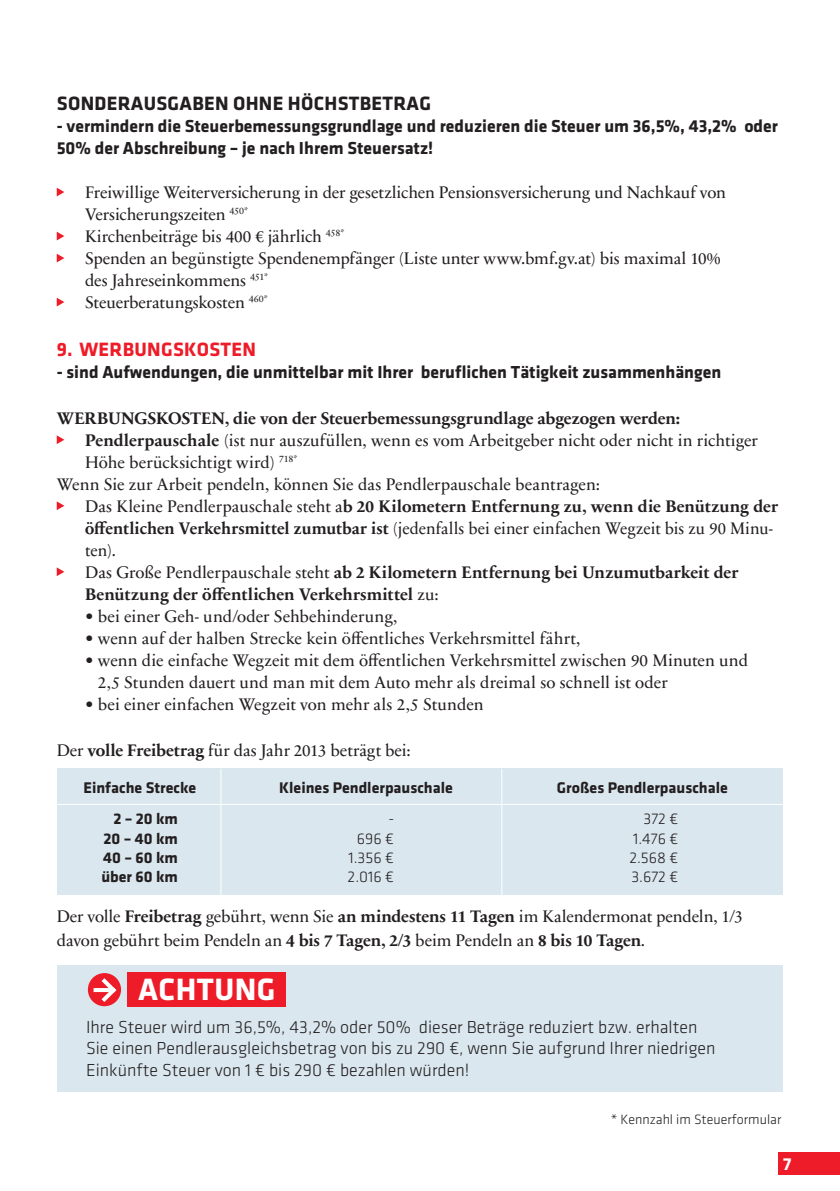
<style>
.page{position:relative;width:840px;height:1191px;background:#fff}
.page>*{position:absolute;margin:0;border:0;box-sizing:border-box;transform-origin:0 0}
.t1{font:700 32px "Klavika";letter-spacing:.015em;color:#fff}
.t2{font:700 20px "Klavika";letter-spacing:.015em;color:#231f20}
.t3{font:700 20px "Klavika";letter-spacing:.015em;color:#ee1c28}
.t4{font:700 18px/22px "Klavika";color:#231f20}
.t5{font:300 18px/21.6px "Klavika";color:#231f20}
.t6{font:700 18px "Klavika";color:#fff}
.t7{font:17px/22px "Sabon Next LT Pro";letter-spacing:-.005em;color:#231f20}
.t8{font:700 17px "Sabon Next LT Pro";letter-spacing:-.005em;color:#231f20}
.t9{font:700 16px "Klavika";color:#231f20}
.t10{font:300 16px "Klavika";color:#231f20}
.t11{font:300 14px "Klavika";color:#231f20}
.s1{font-weight:700}
.s2{font-weight:400}
</style>
<div class="page">
<div style="left:778px;top:1152px;width:61px;height:22px;background:#ee1c28"></div>
<svg style="left:57px;top:188px;width:7px;height:8px"></svg>
<svg style="left:57px;top:232px;width:7px;height:8px"></svg>
<svg style="left:57px;top:254px;width:7px;height:8px"></svg>
<svg style="left:57px;top:298px;width:7px;height:8px"></svg>
<svg style="left:57px;top:435px;width:7px;height:9px"></svg>
<svg style="left:57px;top:501px;width:7px;height:9px"></svg>
<svg style="left:57px;top:567px;width:7px;height:9px"></svg>
<div style="left:58px;top:965px;width:724px;height:126px;background:#dae7ee"></div>
<div style="left:127px;top:972px;width:159px;height:34px;background:#ee1c28"></div>
<div style="left:88px;top:973px;width:33px;height:33px;background:#ee1c28;border-radius:50%"></div>
<svg style="left:93px;top:988px;width:4px;height:4px"></svg>
<svg style="left:97px;top:974px;width:23px;height:32px"></svg>
<div style="left:57px;top:768px;width:725px;height:127px;background:#dae7ee"></div>
<hr style="left:57px;top:804px;width:725px;height:1px;background:#fff">
<hr style="left:220px;top:769px;width:1px;height:126px;background:#fff">
<hr style="left:501px;top:769px;width:1px;height:126px;background:#fff">
<p class="t2" style="left:57px;top:93px;width:375px">SONDERAUSGABEN OHNE HÖCHSTBETRAG</p>
<p class="t4" style="left:57px;top:115px;width:722px">- vermindern die Steuerbemessungsgrundlage und reduzieren die Steuer um 36,5%, 43,2% oder<br>50% der Abschreibung – je nach Ihrem Steuersatz!</p>
<p class="t7" style="left:85px;top:180px;width:642px">Freiwillige Weiterversicherung in der gesetzlichen Pensionsversicherung und Nachkauf von Versicherungszeiten <sup>450*<br></sup>Kirchenbeiträge bis 400 € jährlich <sup>458*<br></sup>Spenden an begünstigte Spendenempfänger (Liste unter www.bmf.gv.at) bis maximal 10% des Jahreseinkommens <sup>451*<br></sup>Steuerberatungskosten <sup>460*</sup></p>
<p class="t3" style="left:57px;top:338px;width:201px">9. WERBUNGSKOSTEN</p>
<p class="t4" style="left:57px;top:360px;width:665px">- sind Aufwendungen, die unmittelbar mit Ihrer beruflichen Tätigkeit zusammenhängen</p>
<p class="t8" style="left:57px;top:404px;width:624px">WERBUNGSKOSTEN, die von der Steuerbemessungsgrundlage abgezogen werden:</p>
<p class="t7" style="left:85px;top:428px;width:674px"><span class="s1">Pendlerpauschale</span> (ist nur auszufüllen, wenn es vom Arbeitgeber nicht oder nicht in richtiger</p>
<p class="t7" style="left:85px;top:450px;width:214px">Höhe berücksichtigt wird) <sup>718*</sup></p>
<p class="t7" style="left:57px;top:472px;width:544px">Wenn Sie zur Arbeit pendeln, können Sie das Pendlerpauschale beantragen:</p>
<p class="t8" style="left:85px;top:492px;width:694px"><span class="s2">Das Kleine Pendlerpauschale steht a</span>b 20 Kilometern Entfernung zu, wenn die Benützung der</p>
<p class="t7" style="left:85px;top:516px;width:689px"><span class="s1">öffentlichen Verkehrsmittel zumutbar ist</span> (jedenfalls bei einer einfachen Wegzeit bis zu 90 Minu-</p>
<p class="t7" style="left:85px;top:538px;width:32px">ten).</p>
<p class="t8" style="left:85px;top:558px;width:654px"><span class="s2">Das Große Pendlerpauschale steht</span> ab 2 Kilometern Entfernung bei Unzumutbarkeit der</p>
<p class="t8" style="left:85px;top:580px;width:355px">Benützung der öffentlichen Verkehrsmittel <span class="s2">zu:</span></p>
<p class="t7" style="left:85px;top:604px;width:313px">• bei einer Geh- und/oder Sehbehinderung,</p>
<p class="t7" style="left:85px;top:626px;width:496px">• wenn auf der halben Strecke kein öffentliches Verkehrsmittel fährt,</p>
<p class="t7" style="left:98px;top:648px;width:651px;text-indent:-13px">• wenn die einfache Wegzeit mit dem öffentlichen Verkehrsmittel zwischen 90 Minuten und<br>2,5 Stunden dauert und man mit dem Auto mehr als dreimal so schnell ist oder</p>
<p class="t7" style="left:85px;top:692px;width:400px">• bei einer einfachen Wegzeit von mehr als 2,5 Stunden</p>
<p class="t7" style="left:57px;top:738px;width:355px">Der <span class="s1">volle Freibetrag</span> für das Jahr 2013 beträgt bei:</p>
<p class="t9" style="left:83px;top:779px;width:114px">Einfache Strecke</p>
<p class="t9" style="left:279px;top:779px;width:175px">Kleines Pendlerpauschale</p>
<p class="t9" style="left:556px;top:779px;width:172px">Großes Pendlerpauschale</p>
<p class="t9" style="left:113px;top:810px;width:66px">2 – 20 km</p>
<p class="t10" style="left:388px;top:811px;width:7px">-</p>
<p class="t10" style="left:643px;top:811px;width:36px">372 €</p>
<p class="t9" style="left:103px;top:829px;width:76px">20 – 40 km</p>
<p class="t10" style="left:357px;top:830px;width:39px">696 €</p>
<p class="t10" style="left:632px;top:830px;width:47px">1.476 €</p>
<p class="t9" style="left:103px;top:848px;width:76px">40 – 60 km</p>
<p class="t10" style="left:348px;top:849px;width:47px">1.356 €</p>
<p class="t10" style="left:629px;top:849px;width:51px">2.568 €</p>
<p class="t9" style="left:101px;top:868px;width:78px">über 60 km</p>
<p class="t10" style="left:347px;top:868px;width:48px">2.016 €</p>
<p class="t10" style="left:631px;top:868px;width:48px">3.672 €</p>
<p class="t7" style="left:57px;top:903px;width:687px;line-height:24px">Der volle <span class="s1">Freibetrag</span> gebührt, wenn Sie <span class="s1">an mindestens 11 Tagen</span> im Kalendermonat pendeln, 1/3 davon gebührt beim Pendeln an <span class="s1">4 bis 7 Tagen, 2/3</span> beim Pendeln an <span class="s1">8 bis 10 Tagen</span>.</p>
<h1 class="t1" style="left:138px;top:972px;width:139px">ACHTUNG</h1>
<p class="t5" style="left:86px;top:1016px;width:630px">Ihre Steuer wird um 36,5%, 43,2% oder 50% dieser Beträge reduziert bzw. erhalten<br>Sie einen Pendlerausgleichsbetrag von bis zu 290 €, wenn Sie aufgrund Ihrer niedrigen<br>Einkünfte Steuer von 1 € bis 290 € bezahlen würden!</p>
<p class="t11" style="left:610px;top:1112px;width:172px">* Kennzahl im Steuerformular</p>
<p class="t6" style="left:782px;top:1153px;width:10px">7</p>
</div>
